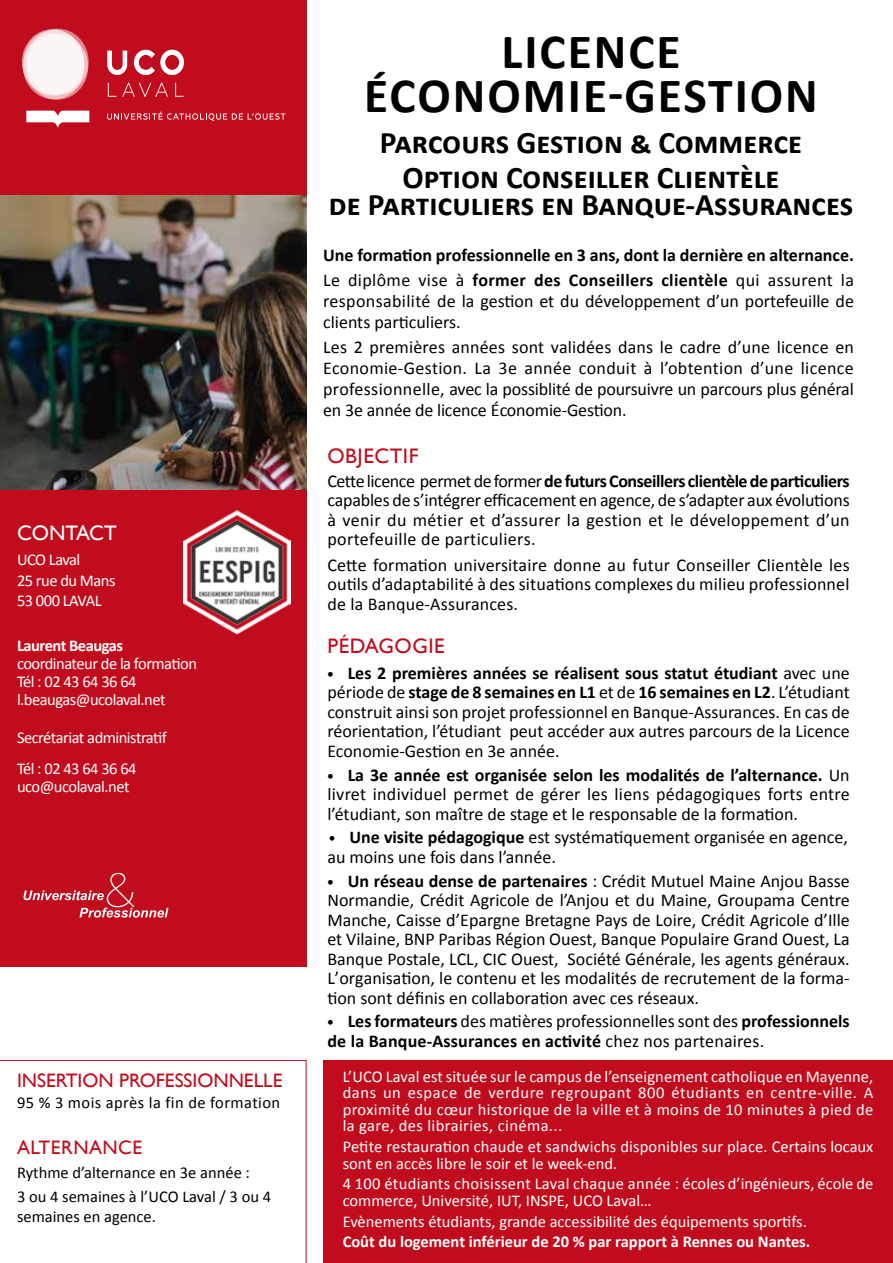
<style>
.page{position:relative;width:893px;height:1263px;background:#fff}
.page>*{position:absolute;margin:0;border:0;box-sizing:border-box;transform-origin:0 0}
.t1{font:700 49.5px/44.5px "Calibri";letter-spacing:.04em;color:#000;text-align:center}
.t2{font:100 47.1px "Roboto";color:#fff;scale:1.12 1}
.t3{font:700 31.5px/35.5px "Calibri";color:#000;text-align:center}
.t4{font:21px "Gill Sans";letter-spacing:.025em;color:#c10c1d}
.t5{font:21px "Gill Sans";color:#fff}
.t6{font:19.5px "Gill Sans";color:#c10c1d}
.t7{font:19.5px "Gill Sans";letter-spacing:.025em;color:#c10c1d}
.t8{font:18px/19.5px "Calibri";color:#000;text-align:justify}
.t9{font:700 18px/19.5px "Calibri";letter-spacing:.02em;color:#000}
.t10{font:16.5px/16.5px "Calibri";color:#fff}
.t11{font:16.5px/20.5px "Calibri";letter-spacing:-.03em;color:#fff}
.t12{font:16.5px/23.7px "Calibri";color:#000}
.t13{font:700 16.5px "Calibri";color:#fff}
.t14{font:16.5px "Calibri";letter-spacing:.025em;color:#000}
.s1{font-weight:400}
.s2{font-weight:700}
.s3{font-family:"Myriad Pro";font-weight:700}
.s4{font-family:"Myriad Pro"}
</style>
<div class="page">
<div style="left:0;top:0;width:307px;height:966px;background:#c10c1d"></div>
<svg style="left:0;top:966px;width:306px;height:297px"></svg>
<div style="left:324px;top:1060px;width:569px;height:203px;background:#c10c1d"></div>
<svg style="left:108px;top:83px;width:8px;height:14px"></svg>
<svg style="left:122px;top:83px;width:46px;height:14px"></svg>
<svg style="left:175px;top:83px;width:9px;height:14px"></svg>
<svg style="left:107px;top:112px;width:178px;height:9px"></svg>
<svg style="left:107px;top:51px;width:20px;height:24px"></svg>
<svg style="left:134px;top:50px;width:50px;height:25px"></svg>
<svg style="left:26px;top:111px;width:63px;height:17px"></svg>
<svg style="left:27px;top:29px;width:62px;height:65px"></svg>
<svg style="left:22px;top:29px;width:61px;height:66px"></svg>
<svg style="left:23px;top:30px;width:62px;height:66px"></svg>
<svg style="left:27px;top:34px;width:61px;height:66px;background:#f9eded"></svg>
<img style="left:0;top:196px;width:307px;height:293px">
<svg style="left:23px;top:890px;width:81px;height:10px"></svg>
<svg style="left:79px;top:908px;width:90px;height:9px"></svg>
<img style="left:184px;top:510px;width:106px;height:123px">
<p class="t5" style="left:17px;top:520px;width:101px">CONTACT</p>
<p class="t11" style="left:17px;top:549px;width:100px">UCO Laval<br>25 rue du Mans<br>53 000 LAVAL</p>
<p class="t13" style="left:17px;top:635px;width:108px">Laurent Beaugas</p>
<p class="t11" style="left:17px;top:654px;width:182px;line-height:18px">coordinateur de la formation<br>Tél : 02 43 64 36 64 l.beaugas@ucolaval.net</p>
<p class="t11" style="left:17px;top:722px;width:151px;line-height:30.8px">Secrétariat administratif<br>Tél : 02 43 64 36 64</p>
<p class="t11" style="left:17px;top:776px;width:114px">uco@ucolaval.net</p>
<h2 class="t2" style="left:104px;top:857px;width:30px">&amp;</h2>
<p class="t6" style="left:17px;top:1069px;width:267px">INSERTION PROFESSIONNELLE</p>
<p class="t14" style="left:17px;top:1092px;width:265px">95 % 3 mois après la fin de formation</p>
<p class="t7" style="left:17px;top:1136px;width:127px">ALTERNANCE</p>
<p class="t12" style="left:17px;top:1161px;width:256px">Rythme d’alternance en 3e année :<br>3 ou 4 semaines à l’UCO Laval / 3 ou 4</p>
<p class="t12" style="left:17px;top:1204px;width:140px">semaines en agence.</p>
<h1 class="t1" style="left:364px;top:29px;width:455px">LICENCE<br>ÉCONOMIE-GESTION</h1>
<h3 class="t3" style="left:380px;top:124px;width:424px">Parcours Gestion &amp; Commerce<br>Option Conseiller Clientèle</h3>
<h3 class="t3" style="left:329px;top:187px;width:526px">de Particuliers en Banque-Assurances</h3>
<p class="t9" style="left:323px;top:242px;width:532px;line-height:25.2px">Une formation professionnelle en 3 ans, dont la dernière en alternance.<br><span class="s1">Le diplôme vise à</span> former des Conseillers clientèle <span class="s1">qui assurent la</span></p>
<p class="t8" style="left:323px;top:291px;width:532px;line-height:21px">responsabilité de la gestion et du développement d’un portefeuille de clients particuliers.</p>
<p class="t8" style="left:323px;top:337px;width:532px;line-height:21px">Les 2 premières années sont validées dans le cadre d’une licence en Economie-Gestion. La 3e année conduit à l’obtention d’une licence professionnelle, avec la possiblité de poursuivre un parcours plus général en 3e année de licence Économie-Gestion.</p>
<p class="t4" style="left:327px;top:444px;width:93px">OBJECTIF</p>
<p class="t8" style="left:327px;top:471px;width:524px">Cette licence permet de former <span class="s2">de futurs Conseillers clientèle de particuliers </span>capables de s’intégrer efficacement en agence, de s’adapter aux évolutions à venir du métier et d’assurer la gestion et le développement d’un portefeuille de particuliers.</p>
<p class="t8" style="left:327px;top:555px;width:524px">Cette formation universitaire donne au futur Conseiller Clientèle les outils d’adaptabilité à des situations complexes du milieu professionnel de la Banque-Assurances.</p>
<p class="t4" style="left:327px;top:634px;width:119px">PÉDAGOGIE</p>
<p class="t8" style="left:327px;top:663px;width:524px"><span class="s3">•</span> <span class="s2">Les 2 premières années se réalisent sous statut étudiant</span> avec une période de <span class="s2">stage de 8 semaines en L1</span> et de <span class="s2">16 semaines en L2</span>. L’étudiant construit ainsi son projet professionnel en Banque-Assurances. En cas de réorientation, l’étudiant peut accéder aux autres parcours de la Licence Economie-Gestion en 3e année.</p>
<p class="t8" style="left:327px;top:765px;width:524px"><span class="s3">•</span> <span class="s2">La 3e année est organisée selon les modalités de l’alternance.</span> Un livret individuel permet de gérer les liens pédagogiques forts entre l’étudiant, son maître de stage et le responsable de la formation.</p>
<p class="t8" style="left:327px;top:828px;width:522px"><span class="s3">•</span> <span class="s2">Une visite pédagogique</span> est systématiquement organisée en agence, au moins une fois dans l’année.</p>
<p class="t8" style="left:327px;top:871px;width:524px"><span class="s3">•</span> <span class="s2">Un réseau dense de partenaires</span> : Crédit Mutuel Maine Anjou Basse Normandie, Crédit Agricole de l’Anjou et du Maine, Groupama Centre Manche, Caisse d’Epargne Bretagne Pays de Loire, Crédit Agricole d’Ille et Vilaine, BNP Paribas Région Ouest, Banque Populaire Grand Ouest, La Banque Postale, LCL, CIC Ouest, Société Générale, les agents généraux.<br>L’organisation, le contenu et les modalités de recrutement de la forma&shy;tion sont définis en collaboration avec ces réseaux.</p>
<p class="t9" style="left:327px;top:1012px;width:524px"><span class="s4">•</span> Les formateurs <span class="s1">des matières professionnelles sont des</span> professionnels de la Banque-Assurances en activité <span class="s1">chez nos partenaires.</span></p>
<p class="t10" style="left:343px;top:1068px;width:532px;text-align:justify">L’UCO Laval est située sur le campus de l’enseignement catholique en Mayenne, dans un espace de verdure regroupant 800 étudiants en centre-ville. A proximité du cœur historique de la ville et à moins de 10 minutes à pied de la gare, des librairies, cinéma...</p>
<p class="t10" style="left:343px;top:1138px;width:532px">Petite restauration chaude et sandwichs disponibles sur place. Certains locaux sont en accès libre le soir et le week-end.</p>
<p class="t10" style="left:343px;top:1176px;width:532px">4 100 étudiants choisissent Laval chaque année : écoles d’ingénieurs, école de commerce, Université, IUT, INSPE, UCO Laval…</p>
<p class="t10" style="left:343px;top:1213px;width:466px">Evènements étudiants, grande accessibilité des équipements sportifs.</p>
<p class="t13" style="left:343px;top:1231px;width:469px">Coût du logement inférieur de 20 % par rapport à Rennes ou Nantes.</p>
</div>
